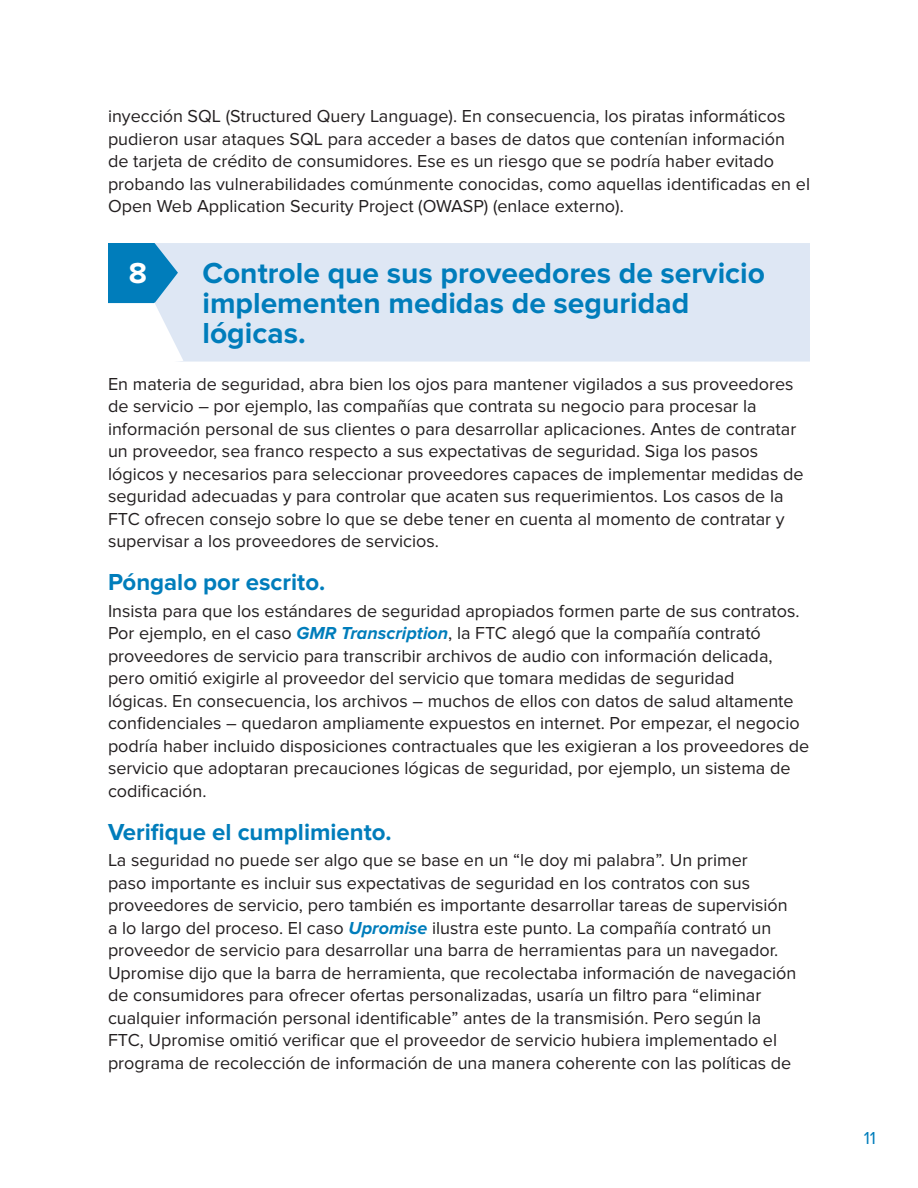
<style>
.page{position:relative;width:918px;height:1188px;background:#fff}
.page>*{position:absolute;margin:0;border:0;box-sizing:border-box;transform-origin:0 0}
.H1_tripleline{font:700 30px/30px "Proxima Nova";color:#007dbb}
.Number{font:700 30px "Proxima Nova";color:#fff}
.t1{font:700 24px "Proxima Nova";color:#007dbb}
.body{font:18px/22.5px "Proxima Nova";color:#231f20}
.t2{font:18px "Proxima Nova";color:#007dbb}
.s1{font-weight:700;font-style:italic;color:#007dbb}
</style>
<div class="page">
<div style="left:155px;top:243px;width:655px;height:119px;background:#dee7f4"></div>
<svg style="left:108px;top:243px;width:75px;height:119px"></svg>
<p class="body" style="left:108px;top:105px;width:704px">inyección SQL (Structured Query Language). En consecuencia, los piratas informáticos pudieron usar ataques SQL para acceder a bases de datos que contenían información de tarjeta de crédito de consumidores. Ese es un riesgo que se podría haber evitado probando las vulnerabilidades comúnmente conocidas, como aquellas identificadas en el Open Web Application Security Project (OWASP) (enlace externo).</p>
<p class="H1_tripleline" style="left:202px;top:258px;width:564px">Controle que sus proveedores de servicio implementen medidas de seguridad lógicas.</p>
<p class="body" style="left:108px;top:373px;width:697px">En materia de seguridad, abra bien los ojos para mantener vigilados a sus proveedores de servicio – por ejemplo, las compañías que contrata su negocio para procesar la información personal de sus clientes o para desarrollar aplicaciones. Antes de contratar un proveedor, sea franco respecto a sus expectativas de seguridad. Siga los pasos lógicos y necesarios para seleccionar proveedores capaces de implementar medidas de seguridad adecuadas y para controlar que acaten sus requerimientos. Los casos de la FTC ofrecen consejo sobre lo que se debe tener en cuenta al momento de contratar y supervisar a los proveedores de servicios.</p>
<h2 class="t1" style="left:108px;top:568px;width:219px">Póngalo por escrito.</h2>
<p class="body" style="left:108px;top:600px;width:703px">Insista para que los estándares de seguridad apropiados formen parte de sus contratos.<br>Por ejemplo, en el caso <span class="s1">GMR Transcription</span>, la FTC alegó que la compañía contrató proveedores de servicio para transcribir archivos de audio con información delicada, pero omitió exigirle al proveedor del servicio que tomara medidas de seguridad<br>lógicas. En consecuencia, los archivos – muchos de ellos con datos de salud altamente confidenciales – quedaron ampliamente expuestos en internet. Por empezar, el negocio podría haber incluido disposiciones contractuales que les exigieran a los proveedores de servicio que adoptaran precauciones lógicas de seguridad, por ejemplo, un sistema de codificación.</p>
<h2 class="t1" style="left:108px;top:818px;width:285px">Verifique el cumplimiento.</h2>
<p class="body" style="left:108px;top:849px;width:690px">La seguridad no puede ser algo que se base en un “le doy mi palabra”. Un primer<br>paso importante es incluir sus expectativas de seguridad en los contratos con sus proveedores de servicio, pero también es importante desarrollar tareas de supervisión a lo largo del proceso. El caso <span class="s1">Upromise</span> ilustra este punto. La compañía contrató un proveedor de servicio para desarrollar una barra de herramientas para un navegador.<br>Upromise dijo que la barra de herramienta, que recolectaba información de navegación de consumidores para ofrecer ofertas personalizadas, usaría un filtro para “eliminar cualquier información personal identificable” antes de la transmisión. Pero según la FTC, Upromise omitió verificar que el proveedor de servicio hubiera implementado el programa de recolección de información de una manera coherente con las políticas de</p>
<p class="Number" style="left:129px;top:256px;width:20px">8</p>
<p class="t2" style="left:864px;top:1127px;width:14px">11</p>
</div>
